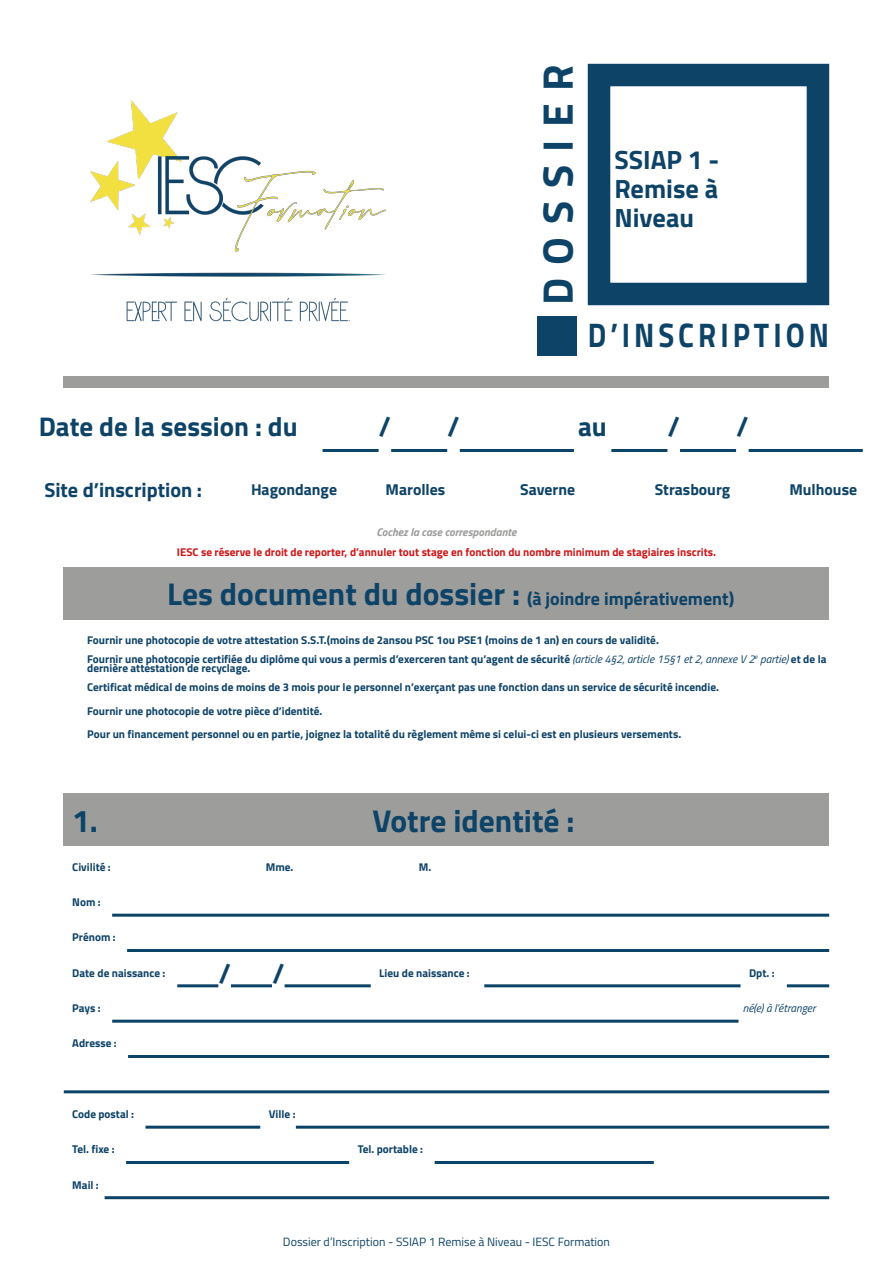
<style>
.page{position:relative;width:893px;height:1263px;background:#fff}
.page>*{position:absolute;margin:0;border:0;box-sizing:border-box;transform-origin:0 0}
.t1{font:700 42.75px "Titillium Web";letter-spacing:.3em;color:#0e4368}
.t2{font:700 34.2px "Titillium Web";letter-spacing:.135em;color:#0e4368;scale:.86 1}
.t3{font:700 31.5px "Titillium Web";color:#0e4368}
.t4{font:700 27px "Titillium Web";color:#0e4368}
.t5{font:700 26.4px/28.8px "Titillium Web";color:#0e4368;text-align:justify}
.t6{font:700 20.25px "Titillium Web";color:#0e4368}
.t7{font:700 18px "Titillium Web";color:#0e4368}
.t8{font:700 15.75px "Titillium Web";color:#0e4368}
.Page_01-Texte{font:12px "Titillium Web";color:#0e4368}
.t9{font:700 11.25px/9px "Titillium Web";color:#0e4368}
.t10{font:700 11.25px "Titillium Web";color:#cd1719}
.t11{font:italic 700 11.25px "Titillium Web";color:#9d9d9c}
.t12{font:italic 11.25px "Titillium Web";color:#0e4368}
.s1{font-size:31.5px}
.s2{font-weight:400;font-style:italic}
</style>
<div class="page">
<div style="left:588px;top:64px;width:241px;height:241px;border:22px solid #0e4368"></div>
<div style="left:537px;top:316px;width:39px;height:40px;background:#0e4368"></div>
<img style="left:90px;top:100px;width:297px;height:222px">
<div style="left:64px;top:567px;width:765px;height:53px;background:#9d9d9c"></div>
<div style="left:64px;top:377px;width:765px;height:11px;background:#9d9d9c"></div>
<hr style="left:460px;top:449px;width:114px;height:3px;background:#0e4368">
<hr style="left:391px;top:449px;width:56px;height:3px;background:#0e4368">
<hr style="left:323px;top:449px;width:56px;height:3px;background:#0e4368">
<hr style="left:680px;top:449px;width:56px;height:3px;background:#0e4368">
<hr style="left:749px;top:449px;width:114px;height:3px;background:#0e4368">
<hr style="left:611px;top:449px;width:56px;height:3px;background:#0e4368">
<div style="left:64px;top:793px;width:765px;height:53px;background:#9d9d9c"></div>
<hr style="left:787px;top:984px;width:42px;height:3px;background:#0e4368">
<hr style="left:484px;top:984px;width:256px;height:3px;background:#0e4368">
<hr style="left:127px;top:949px;width:702px;height:3px;background:#0e4368">
<hr style="left:112px;top:914px;width:717px;height:3px;background:#0e4368">
<hr style="left:177px;top:984px;width:41px;height:3px;background:#0e4368">
<hr style="left:231px;top:984px;width:41px;height:3px;background:#0e4368">
<hr style="left:285px;top:984px;width:86px;height:3px;background:#0e4368">
<hr style="left:112px;top:1020px;width:626px;height:3px;background:#0e4368">
<hr style="left:435px;top:1161px;width:219px;height:3px;background:#0e4368">
<hr style="left:126px;top:1161px;width:223px;height:3px;background:#0e4368">
<hr style="left:146px;top:1126px;width:114px;height:3px;background:#0e4368">
<hr style="left:296px;top:1126px;width:533px;height:3px;background:#0e4368">
<hr style="left:105px;top:1196px;width:724px;height:3px;background:#0e4368">
<hr style="left:128px;top:1055px;width:701px;height:3px;background:#0e4368">
<hr style="left:64px;top:1090px;width:765px;height:3px;background:#0e4368">
<p class="t1" style="left:525px;top:305px;width:243px;rotate:-90deg">DOSSIER</p>
<p class="t5" style="left:614px;top:144px;width:106px">SSIAP 1 - Remise à Niveau</p>
<p class="t2" style="left:588px;top:309px;width:282px">D’INSCRIPTION</p>
<p class="t4" style="left:39px;top:406px;width:260px">Date de la session : du</p>
<p class="t4" style="left:379px;top:406px;width:14px">/</p>
<p class="t4" style="left:447px;top:406px;width:14px">/</p>
<p class="t4" style="left:578px;top:406px;width:30px">au</p>
<p class="t4" style="left:667px;top:406px;width:14px">/</p>
<p class="t4" style="left:736px;top:406px;width:14px">/</p>
<p class="t6" style="left:44px;top:475px;width:159px">Site d’inscription :</p>
<p class="t8" style="left:251px;top:478px;width:88px">Hagondange</p>
<p class="t8" style="left:386px;top:478px;width:61px">Marolles</p>
<p class="t8" style="left:520px;top:478px;width:56px">Saverne</p>
<p class="t8" style="left:655px;top:478px;width:77px">Strasbourg</p>
<p class="t8" style="left:789px;top:478px;width:69px">Mulhouse</p>
<p class="t11" style="left:376px;top:523px;width:142px">Cochez la case correspondante</p>
<p class="t10" style="left:177px;top:543px;width:541px">IESC se réserve le droit de reporter, d’annuler tout stage en fonction du nombre minimum de stagiaires inscrits.</p>
<p class="t7" style="left:167px;top:585px;width:569px"><span class="s1">Les document du dossier :</span> (à joindre impérativement)</p>
<p class="t9" style="left:87px;top:635px;width:573px">Fournir une photocopie de votre attestation S.S.T.(moins de 2ansou PSC 1ou PSE1 (moins de 1 an) en cours de validité.</p>
<p class="t9" style="left:87px;top:682px;width:633px">Certificat médical de moins de moins de 3 mois pour le personnel n’exerçant pas une fonction dans un service de sécurité incendie.</p>
<p class="t9" style="left:87px;top:654px;width:741px">Fournir une photocopie certifiée du diplôme qui vous a permis d’exerceren tant qu’agent de sécurité <span class="s2">(article 4§2, article 15§1 et 2, annexe V 2</span><sup>e</sup> <span class="s2">partie)</span> et de la dernière attestation de recyclage.</p>
<p class="t9" style="left:87px;top:705px;width:237px">Fournir une photocopie de votre pièce d’identité.</p>
<p class="t9" style="left:87px;top:729px;width:596px">Pour un financement personnel ou en partie, joignez la totalité du règlement même si celui-ci est en plusieurs versements.</p>
<p class="t3" style="left:72px;top:796px;width:27px">1.</p>
<p class="t3" style="left:372px;top:796px;width:204px">Votre identité :</p>
<p class="t9" style="left:72px;top:862px;width:40px">Civilité :</p>
<p class="t9" style="left:266px;top:862px;width:29px">Mme.</p>
<p class="t9" style="left:419px;top:862px;width:14px">M.</p>
<p class="t9" style="left:72px;top:897px;width:30px">Nom :</p>
<p class="t9" style="left:72px;top:932px;width:45px">Prénom :</p>
<p class="t9" style="left:72px;top:968px;width:95px">Date de naissance :</p>
<p class="t4" style="left:218px;top:953px;width:14px">/</p>
<p class="t4" style="left:272px;top:953px;width:14px">/</p>
<p class="t9" style="left:72px;top:1003px;width:30px">Pays :</p>
<p class="t12" style="left:743px;top:1000px;width:74px">né(e) à l’étranger</p>
<p class="t9" style="left:379px;top:968px;width:92px">Lieu de naissance :</p>
<p class="t9" style="left:749px;top:968px;width:27px">Dpt. :</p>
<p class="t9" style="left:72px;top:1038px;width:46px">Adresse :</p>
<p class="t9" style="left:72px;top:1109px;width:63px">Code postal :</p>
<p class="t9" style="left:269px;top:1109px;width:28px">Ville :</p>
<p class="t9" style="left:72px;top:1144px;width:44px">Tel. fixe :</p>
<p class="t9" style="left:358px;top:1144px;width:67px">Tel. portable :</p>
<p class="t9" style="left:72px;top:1179px;width:28px">Mail :</p>
<p class="Page_01-Texte" style="left:283px;top:1233px;width:329px">Dossier d’Inscription - SSIAP 1 Remise à Niveau - IESC Formation</p>
</div>
